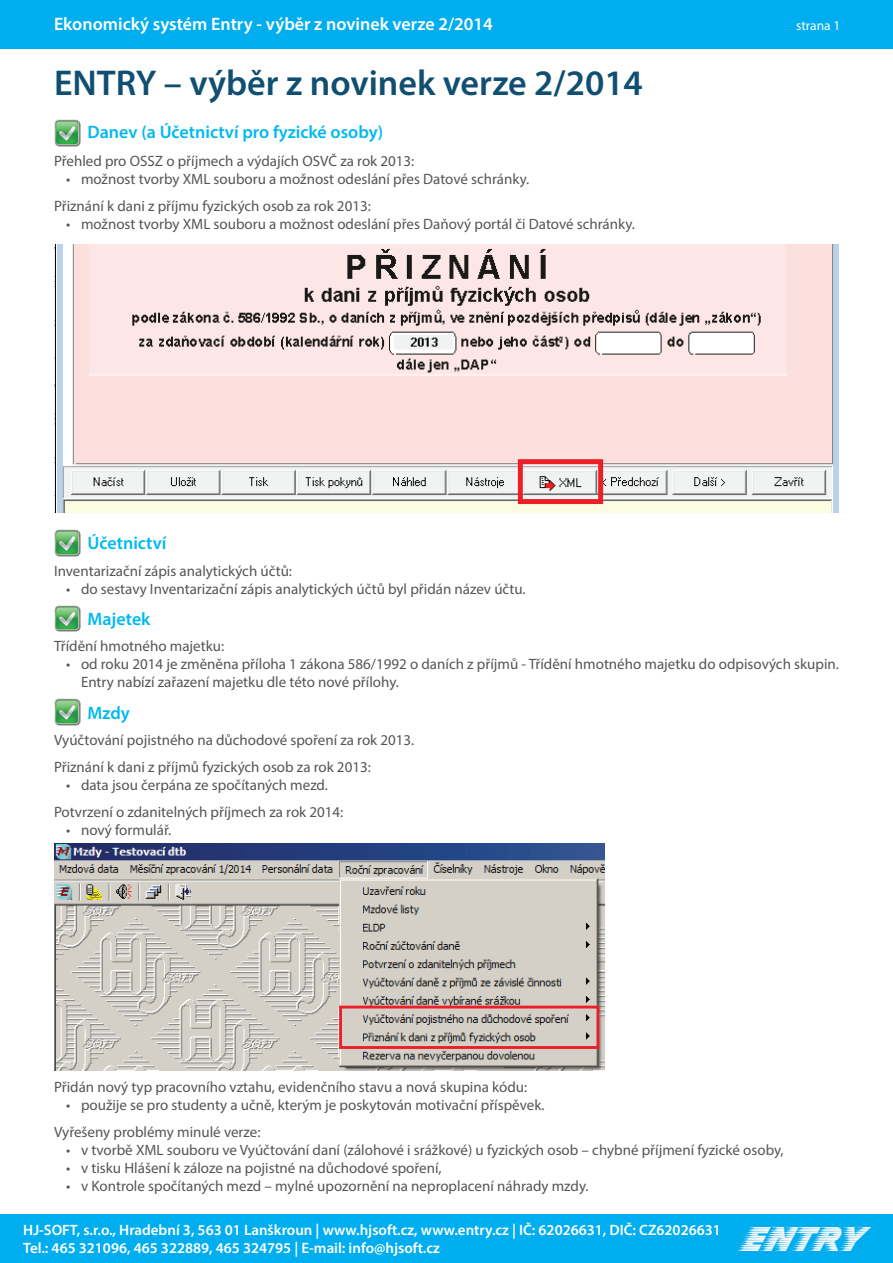
<style>
.page{position:relative;width:893px;height:1263px;background:#fff}
.page>*{position:absolute;margin:0;border:0;box-sizing:border-box;transform-origin:0 0}
.t1{font:600 36px "Myriad Pro";color:#104f72}
.t2{font:36px "Slipstream Forward";color:#f7f7f8}
.t3{font:600 18px "Myriad Pro";color:#00b9f1}
.t4{font:600 18px "Myriad Pro";color:#fff}
.t5{font:15px/27px "Myriad Pro";color:#545557}
.t6{font:600 15px/18px "Myriad Pro";color:#fff}
.t7{font:13.5px "Myriad Pro";color:#fff}
</style>
<div class="page">
<div style="left:0;top:1215px;width:893px;height:48px;background:#00aeef"></div>
<div style="left:0;top:0;width:893px;height:48px;background:#00aeef"></div>
<img style="left:54px;top:120px;width:27px;height:26px">
<img style="left:54px;top:530px;width:27px;height:26px">
<img style="left:54px;top:244px;width:785px;height:268px">
<img style="left:54px;top:605px;width:27px;height:27px">
<img style="left:54px;top:699px;width:27px;height:27px">
<img style="left:54px;top:844px;width:551px;height:227px">
<p class="t4" style="left:54px;top:13px;width:440px">Ekonomický systém Entry - výběr z novinek verze 2/2014</p>
<h1 class="t1" style="left:54px;top:60px;width:590px">ENTRY – výběr z novinek verze 2/2014</h1>
<p class="t3" style="left:88px;top:121px;width:297px">Danev (a Účetnictví pro fyzické osoby)</p>
<p class="t5" style="left:54px;top:148px;width:362px">Přehled pro OSSZ o příjmech a výdajích OSVČ za rok 2013:</p>
<p class="t5" style="left:54px;top:166px;width:477px;text-indent:12px">• možnost tvorby XML souboru a možnost odeslání přes Datové schránky.<br>Přiznání k dani z příjmu fyzických osob za rok 2013:</p>
<p class="t5" style="left:66px;top:211px;width:570px">• možnost tvorby XML souboru a možnost odeslání přes Daňový portál či Datové schránky.</p>
<p class="t7" style="left:796px;top:17px;width:46px">strana 1</p>
<p class="t3" style="left:88px;top:532px;width:80px">Účetnictví</p>
<p class="t5" style="left:54px;top:557px;width:240px">Inventarizační zápis analytických účtů:</p>
<p class="t5" style="left:66px;top:575px;width:461px">• do sestavy Inventarizační zápis analytických účtů byl přidán název účtu.</p>
<p class="t3" style="left:88px;top:607px;width:64px">Majetek</p>
<p class="t5" style="left:54px;top:632px;width:172px">Třídění hmotného majetku:</p>
<p class="t5" style="left:81px;top:655px;width:759px;line-height:18px;text-indent:-15px">• od roku 2014 je změněna příloha 1 zákona 586/1992 o daních z příjmů - Třídění hmotného majetku do odpisových skupin.<br>Entry nabízí zařazení majetku dle této nové přílohy.</p>
<p class="t3" style="left:88px;top:701px;width:44px">Mzdy</p>
<p class="t5" style="left:54px;top:726px;width:362px">Vyúčtování pojistného na důchodové spoření za rok 2013.<br>Přiznání k dani z příjmů fyzických osob za rok 2013:</p>
<p class="t5" style="left:54px;top:771px;width:291px;text-align:center">• data jsou čerpána ze spočítaných mezd.<br>Potvrzení o zdanitelných příjmech za rok 2014:</p>
<p class="t5" style="left:66px;top:816px;width:107px">• nový formulář.</p>
<p class="t5" style="left:54px;top:1074px;width:475px">Přidán nový typ pracovního vztahu, evidenčního stavu a nová skupina kódu:</p>
<p class="t5" style="left:54px;top:1092px;width:492px;text-indent:12px">• použije se pro studenty a učně, kterým je poskytován motivační příspěvek.<br>Vyřešeny problémy minulé verze:</p>
<p class="t5" style="left:66px;top:1137px;width:719px">• v tvorbě XML souboru ve Vyúčtování daní (zálohové i srážkové) u fyzických osob – chybné příjmení fyzické osoby,</p>
<p class="t5" style="left:66px;top:1155px;width:377px">• v tisku Hlášení k záloze na pojistné na důchodové spoření,</p>
<p class="t5" style="left:66px;top:1173px;width:524px">• v Kontrole spočítaných mezd – mylné upozornění na neproplacení náhrady mzdy.</p>
<p class="t6" style="left:23px;top:1221px;width:699px">HJ-SOFT, s.r.o., Hradební 3, 563 01 Lanškroun | www.hjsoft.cz, www.entry.cz | IČ: 62026631, DIČ: CZ62026631<br>Tel.: 465 321096, 465 322889, 465 324795 | E-mail: info@hjsoft.cz</p>
<h1 class="t2" style="left:738px;top:1219px;width:121px">ENTRY</h1>
</div>
